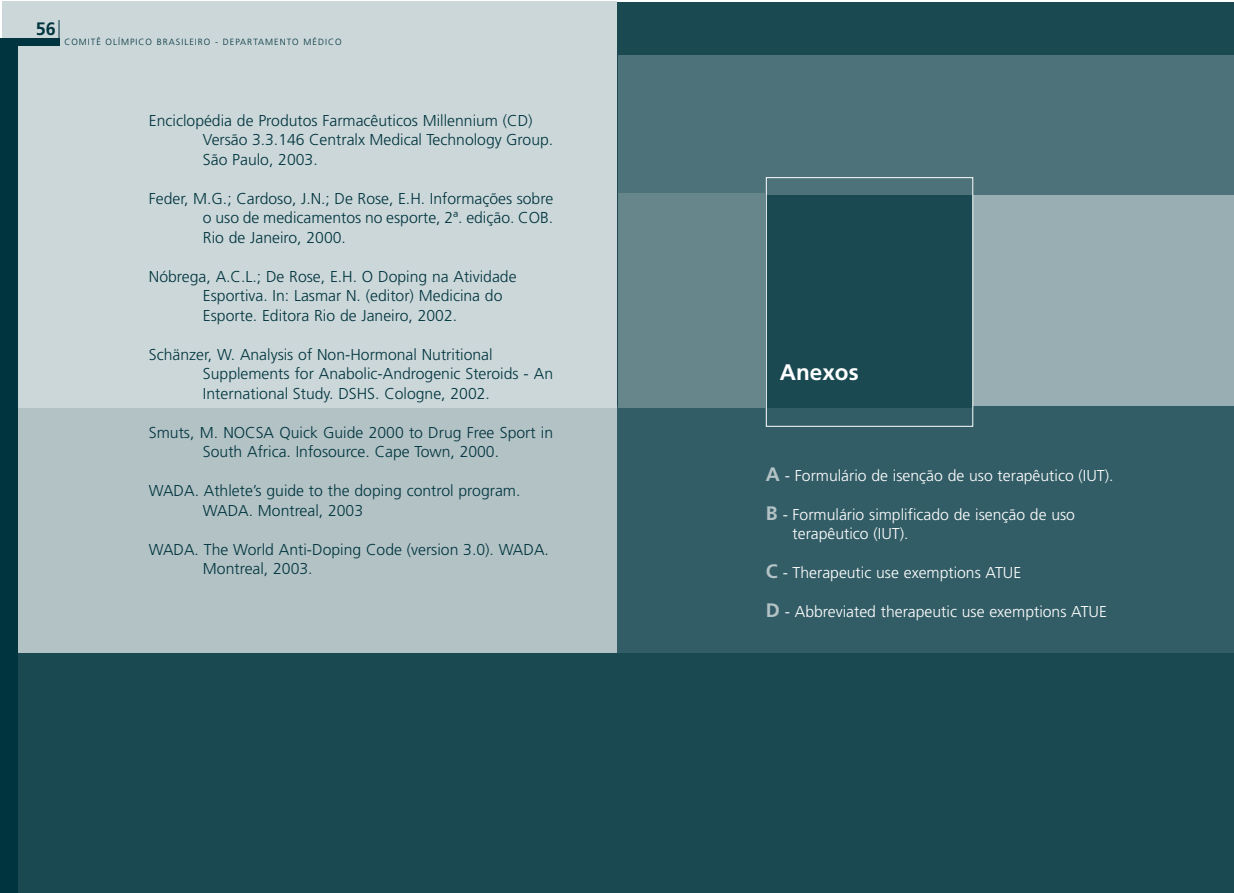
<style>
.page{position:relative;width:1234px;height:893px;background:#fff}
.page>*{position:absolute;margin:0;border:0;box-sizing:border-box;transform-origin:0 0}
.t1{font:700 22.5px "Frutiger";color:#fff}
.t2{font:700 18px "Frutiger";color:#00353f}
.t3{font:300 15.75px/19.5px "Frutiger";color:#00353f}
.t4{font:300 15.75px/19.5px "Frutiger";color:#fff}
.t5{font:300 9px "Frutiger";letter-spacing:.11em;color:#00353f}
.s1{font-weight:700;font-size:19.5px;color:#b3c2c5}
</style>
<div class="page">
<div style="left:4px;top:405px;width:613px;height:257px;background:#b3c2c5"></div>
<div style="left:3px;top:1px;width:614px;height:407px;background:#ccd7d9"></div>
<div style="left:0;top:38px;width:60px;height:8px;background:#00353f"></div>
<svg style="left:59px;top:20px;width:1px;height:18px"></svg>
<div style="left:12px;top:653px;width:607px;height:240px;background:#1a4952"></div>
<div style="left:0;top:44px;width:18px;height:849px;background:#00353f"></div>
<div style="left:617px;top:2px;width:616px;height:891px;background:#1a4952"></div>
<div style="left:618px;top:139px;width:615px;height:268px;background:#99aeb2"></div>
<div style="left:617px;top:407px;width:616px;height:246px;background:#335d66"></div>
<div style="left:765px;top:189px;width:207px;height:218px;background:#1a4952"></div>
<div style="left:618px;top:55px;width:615px;height:139px;background:#4d7279"></div>
<div style="left:765px;top:177px;width:207px;height:250px;border:1px solid #fff"></div>
<div style="left:618px;top:194px;width:147px;height:214px;background:#66868c"></div>
<p class="t2" style="left:36px;top:21px;width:22px">56</p>
<p class="t5" style="left:64px;top:38px;width:279px">COMITÊ OLÍMPICO BRASILEIRO - DEPARTAMENTO MÉDICO</p>
<p class="t3" style="left:203px;top:112px;width:352px;text-indent:-54px">Enciclopédia de Produtos Farmacêuticos Millennium (CD)<br>Versão 3.3.146 Centralx Medical Technology Group.<br>São Paulo, 2003.</p>
<p class="t3" style="left:203px;top:190px;width:352px;text-align:justify;text-indent:-54px">Feder, M.G.; Cardoso, J.N.; De Rose, E.H. Informações sobre o uso de medicamentos no esporte, 2ª. edição. COB.<br>Rio de Janeiro, 2000.</p>
<p class="t3" style="left:203px;top:268px;width:315px;text-indent:-54px">Nóbrega, A.C.L.; De Rose, E.H. O Doping na Atividade<br>Esportiva. In: Lasmar N. (editor) Medicina do<br>Esporte. Editora Rio de Janeiro, 2002.</p>
<p class="t3" style="left:203px;top:346px;width:351px;text-indent:-54px">Schänzer, W. Analysis of Non-Hormonal Nutritional<br>Supplements for Anabolic-Androgenic Steroids - An<br>International Study. DSHS. Cologne, 2002.</p>
<p class="t3" style="left:149px;top:424px;width:405px;text-align:center">Smuts, M. NOCSA Quick Guide 2000 to Drug Free Sport in<br>South Africa. Infosource. Cape Town, 2000.</p>
<p class="t3" style="left:203px;top:482px;width:319px;text-indent:-54px">WADA. Athlete’s guide to the doping control program.<br>WADA. Montreal, 2003</p>
<p class="t3" style="left:203px;top:541px;width:347px;text-indent:-54px">WADA. The World Anti-Doping Code (version 3.0). WADA.<br>Montreal, 2003.</p>
<h1 class="t1" style="left:779px;top:363px;width:80px">Anexos</h1>
<p class="t4" style="left:765px;top:467px;width:349px"><span class="s1">A</span> - Formulário de isenção de uso terapêutico (IUT).</p>
<p class="t4" style="left:792px;top:506px;width:284px;text-indent:-27px"><span class="s1">B</span> - Formulário simplificado de isenção de uso terapêutico (IUT).</p>
<p class="t4" style="left:765px;top:564px;width:257px"><span class="s1">C</span> - Therapeutic use exemptions ATUE</p>
<p class="t4" style="left:765px;top:603px;width:342px"><span class="s1">D</span> - Abbreviated therapeutic use exemptions ATUE</p>
</div>
